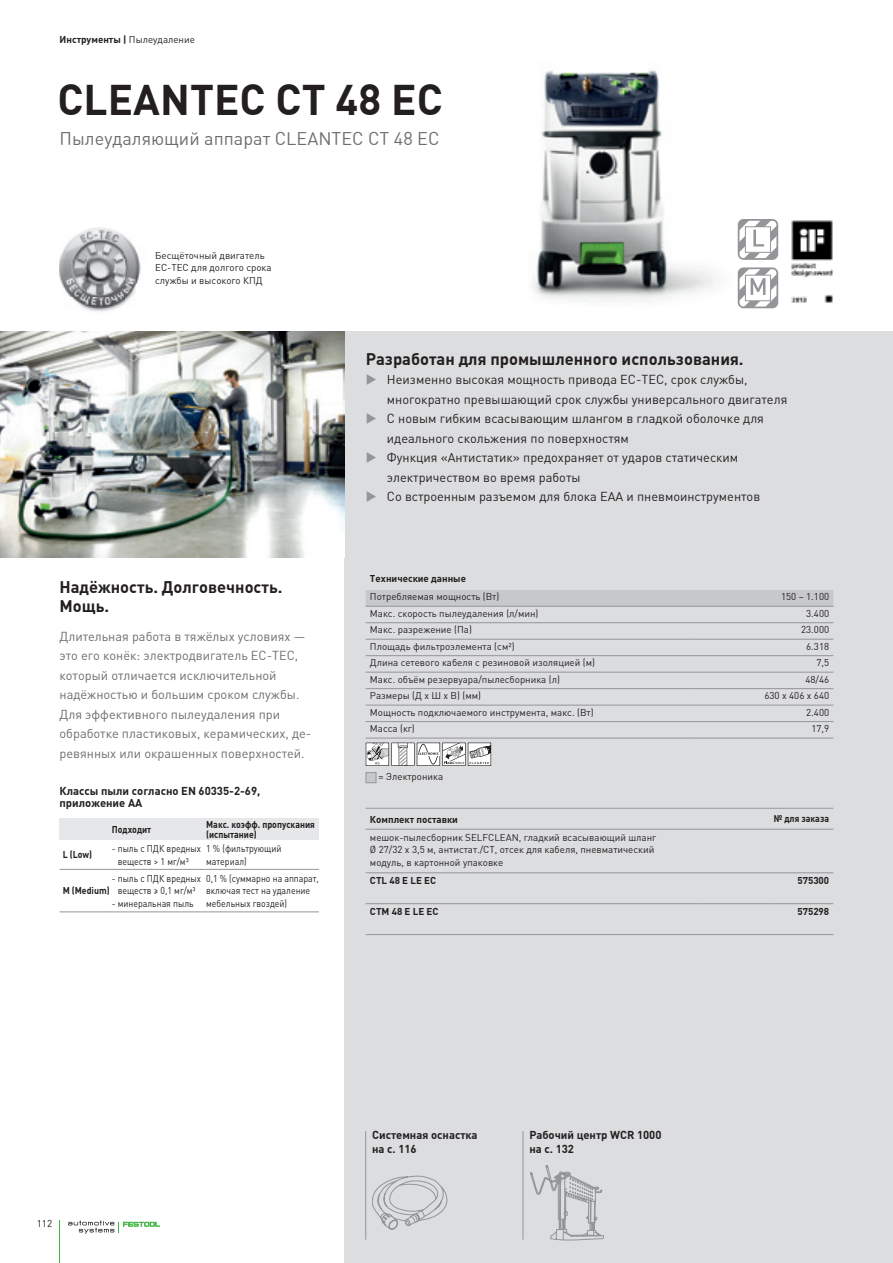
<style>
.page{position:relative;width:893px;height:1263px;background:#fff}
.page>*{position:absolute;margin:0;border:0;box-sizing:border-box;transform-origin:0 0}
.t1{font:700 42px "DIN Pro";color:#231f20}
.t2{font:18px "DIN Pro";color:#6c6d70}
.t3{font:700 16.5px/19.5px "DIN Pro";color:#231f20}
.t4{font:12.75px/19.5px "DIN Pro";color:#231f20}
.t5{font:12.75px/19.5px "DIN Pro";color:#6c6d70}
.t6{font:700 11.25px/14.2px "DIN Pro";color:#231f20}
.t7{font:9.75px/12.8px "DIN Pro";color:#231f20}
.t8{font:9.75px/12.8px "DIN Pro";color:#231f20;scale:.9 1}
.t9{font:700 9.75px "DIN Pro";color:#231f20}
.t10{font:700 9.75px/9.8px "DIN Pro";color:#231f20;scale:.9 1}
.t11{font:700 9.75px "DIN Pro";color:#231f20;scale:.91 1}
.s1{font-weight:400}
.s2{color:#939598}
</style>
<div class="page">
<div style="left:344px;top:332px;width:549px;height:931px;background:#dcdddf"></div>
<img style="left:530px;top:70px;width:185px;height:231px">
<img style="left:791px;top:220px;width:42px;height:83px">
<svg style="left:372px;top:1176px;width:75px;height:53px"></svg>
<svg style="left:530px;top:1165px;width:74px;height:75px"></svg>
<img style="left:0;top:332px;width:344px;height:225px">
<div style="left:738px;top:267px;width:40px;height:41px;border:2px solid #939598;border-radius:5px"></div>
<svg style="left:739px;top:268px;width:38px;height:39px"></svg>
<div style="left:738px;top:219px;width:40px;height:41px;border:2px solid #939598;border-radius:5px"></div>
<svg style="left:739px;top:220px;width:38px;height:39px"></svg>
<img style="left:60px;top:227px;width:81px;height:85px">
<hr style="left:59px;top:1220px;width:1px;height:43px;background:#45b749">
<svg style="left:68px;top:1220px;width:92px;height:14px"></svg>
<div style="left:366px;top:590px;width:467px;height:16px;background:#c7c8ca"></div>
<hr style="left:366px;top:606px;width:330px;height:1px;background:#939598">
<hr style="left:696px;top:606px;width:137px;height:1px;background:#939598">
<hr style="left:366px;top:622px;width:330px;height:1px;background:#939598">
<hr style="left:696px;top:622px;width:137px;height:1px;background:#939598">
<hr style="left:366px;top:639px;width:330px;height:1px;background:#939598">
<hr style="left:696px;top:639px;width:137px;height:1px;background:#939598">
<hr style="left:366px;top:655px;width:330px;height:1px;background:#939598">
<hr style="left:696px;top:655px;width:137px;height:1px;background:#939598">
<hr style="left:366px;top:672px;width:330px;height:1px;background:#939598">
<hr style="left:696px;top:672px;width:137px;height:1px;background:#939598">
<hr style="left:366px;top:688px;width:330px;height:1px;background:#939598">
<hr style="left:696px;top:688px;width:137px;height:1px;background:#939598">
<hr style="left:366px;top:705px;width:330px;height:1px;background:#939598">
<hr style="left:696px;top:705px;width:137px;height:1px;background:#939598">
<hr style="left:366px;top:721px;width:330px;height:1px;background:#939598">
<hr style="left:696px;top:721px;width:137px;height:1px;background:#939598">
<hr style="left:366px;top:738px;width:330px;height:1px;background:#939598">
<hr style="left:696px;top:738px;width:137px;height:1px;background:#939598">
<svg style="left:366px;top:743px;width:125px;height:23px;background:#cbcaca"></svg>
<div style="left:366px;top:772px;width:10px;height:11px;background:#c7c8ca;border:1px solid #939598"></div>
<hr style="left:365px;top:1131px;width:1px;height:108px;background:#939598">
<hr style="left:523px;top:1131px;width:1px;height:108px;background:#939598">
<hr style="left:366px;top:808px;width:336px;height:1px;background:#939598">
<hr style="left:702px;top:808px;width:68px;height:1px;background:#939598">
<hr style="left:770px;top:808px;width:63px;height:1px;background:#939598">
<hr style="left:366px;top:829px;width:336px;height:1px;background:#939598">
<hr style="left:702px;top:829px;width:68px;height:1px;background:#939598">
<hr style="left:770px;top:829px;width:63px;height:1px;background:#939598">
<hr style="left:366px;top:872px;width:336px;height:1px;background:#939598">
<hr style="left:702px;top:872px;width:68px;height:1px;background:#939598">
<hr style="left:770px;top:872px;width:63px;height:1px;background:#939598">
<hr style="left:366px;top:903px;width:336px;height:1px;background:#939598">
<hr style="left:702px;top:903px;width:68px;height:1px;background:#939598">
<hr style="left:770px;top:903px;width:63px;height:1px;background:#939598">
<hr style="left:366px;top:934px;width:336px;height:1px;background:#939598">
<hr style="left:702px;top:934px;width:68px;height:1px;background:#939598">
<hr style="left:770px;top:934px;width:63px;height:1px;background:#939598">
<div style="left:60px;top:818px;width:259px;height:22px;background:#e6e7e9"></div>
<hr style="left:60px;top:869px;width:259px;height:1px;background:#939598">
<hr style="left:60px;top:912px;width:259px;height:1px;background:#939598">
<p class="t9" style="left:60px;top:34px;width:137px">Инструменты | <span class="s1">Пылеудаление</span></p>
<h1 class="t1" style="left:57px;top:76px;width:387px">CLEANTEC CT 48 EC</h1>
<h2 class="t2" style="left:60px;top:128px;width:381px">Пылеудаляющий аппарат CLEANTEC CT 48 EC</h2>
<p class="t7" style="left:155px;top:249px;width:118px">Бесщёточный двигатель<br>EC-TEC для долгого срока службы и высокого КПД</p>
<h3 class="t3" style="left:60px;top:577px;width:224px">Надёжность. Долговечность.<br>Мощь.</h3>
<p class="t5" style="left:60px;top:626px;width:253px">Длительная работа в тяжёлых условиях — это его конёк: электродвигатель EC-TEC, который отличается исключительной надёжностью и большим сроком службы.<br>Для эффективного пылеудаления при обработке пластиковых, керамических, де&shy;ревянных или окрашенных поверхностей.</p>
<p class="t6" style="left:60px;top:784px;width:202px;line-height:12.8px">Классы пыли согласно EN 60335-2-69, приложение AA</p>
<p class="t10" style="left:112px;top:824px;width:45px">Подходит</p>
<p class="t10" style="left:206px;top:819px;width:122px">Макс. коэфф. пропускания (испытание)</p>
<p class="t10" style="left:63px;top:850px;width:34px">L (Low)</p>
<p class="t10" style="left:63px;top:886px;width:54px">M (Medium)</p>
<p class="t8" style="left:206px;top:842px;width:85px">1 % (фильтрующий материал)</p>
<p class="t8" style="left:206px;top:872px;width:127px">0,1 % (суммарно на аппарат, включая тест на удаление мебельных гвоздей)</p>
<p class="t8" style="left:118px;top:842px;width:94px;text-indent:-6px">- пыль с ПДК вредных веществ &gt; 1 мг/м³</p>
<p class="t8" style="left:112px;top:872px;width:101px;text-align:center">- пыль с ПДК вредных веществ ≥ 0,1 мг/м³</p>
<p class="t8" style="left:112px;top:897px;width:92px">- минеральная пыль</p>
<h3 class="t3" style="left:366px;top:349px;width:379px">Разработан для промышленного использования.</h3>
<h3 class="t4" style="left:387px;top:370px;width:402px;text-indent:-21px"><span class="s2">◆</span> Неизменно высокая мощность привода EC-TEC, срок службы, многократно превышающий срок службы универсального двигателя</h3>
<h3 class="t4" style="left:387px;top:409px;width:379px;text-indent:-21px"><span class="s2">◆</span> С новым гибким всасывающим шлангом в гладкой оболочке для идеального скольжения по поверхностям</h3>
<h3 class="t4" style="left:387px;top:448px;width:353px;text-indent:-21px"><span class="s2">◆</span> Функция «Антистатик» предохраняет от ударов статическим электричеством во время работы</h3>
<h3 class="t4" style="left:366px;top:487px;width:396px"><span class="s2">◆</span> Со встроенным разъемом для блока EAA и пневмоинструментов</h3>
<p class="t9" style="left:370px;top:573px;width:98px">Технические данные</p>
<p class="t7" style="left:370px;top:590px;width:131px">Потребляемая мощность (Вт)</p>
<p class="t7" style="left:781px;top:590px;width:50px">150 – 1.100</p>
<p class="t7" style="left:370px;top:607px;width:170px">Макс. скорость пылеудаления (л/мин)</p>
<p class="t7" style="left:806px;top:607px;width:24px">3.400</p>
<p class="t7" style="left:370px;top:623px;width:103px">Макс. разрежение (Па)</p>
<p class="t7" style="left:801px;top:623px;width:30px">23.000</p>
<p class="t7" style="left:370px;top:640px;width:146px">Площадь фильтроэлемента (см²)</p>
<p class="t7" style="left:806px;top:640px;width:24px">6.318</p>
<p class="t7" style="left:370px;top:656px;width:227px">Длина сетевого кабеля с резиновой изоляцией (м)</p>
<p class="t7" style="left:816px;top:656px;width:14px">7,5</p>
<p class="t7" style="left:370px;top:673px;width:192px">Макс. объём резервуара/пылесборника (л)</p>
<p class="t7" style="left:805px;top:673px;width:25px">48/46</p>
<p class="t7" style="left:370px;top:689px;width:113px">Размеры (Д x Ш x В) (мм)</p>
<p class="t7" style="left:764px;top:689px;width:66px">630 x 406 x 640</p>
<p class="t7" style="left:370px;top:706px;width:225px">Мощность подключаемого инструмента, макс. (Вт)</p>
<p class="t7" style="left:806px;top:706px;width:24px">2.400</p>
<p class="t7" style="left:370px;top:722px;width:46px">Масса (кг)</p>
<p class="t7" style="left:811px;top:722px;width:19px">17,9</p>
<p class="t7" style="left:378px;top:771px;width:66px">= Электроника</p>
<p class="t9" style="left:370px;top:814px;width:90px">Комплект поставки</p>
<p class="t11" style="left:774px;top:813px;width:62px">№ для заказа</p>
<p class="t7" style="left:370px;top:831px;width:288px">мешок-пылесборник SELFCLEAN, гладкий всасывающий шланг<br>Ø 27/32 x 3,5 м, антистат./CT, отсек для кабеля, пневматический модуль, в картонной упаковке</p>
<p class="t9" style="left:370px;top:875px;width:68px">CTL 48 E LE EC</p>
<p class="t9" style="left:797px;top:875px;width:33px">575300</p>
<p class="t9" style="left:370px;top:906px;width:70px">CTM 48 E LE EC</p>
<p class="t9" style="left:797px;top:906px;width:33px">575298</p>
<p class="t7" style="left:37px;top:1218px;width:17px">112</p>
<p class="t6" style="left:372px;top:1128px;width:107px">Системная оснастка на с. 116</p>
<p class="t6" style="left:529px;top:1128px;width:134px">Рабочий центр WCR 1000 на с. 132</p>
</div>
